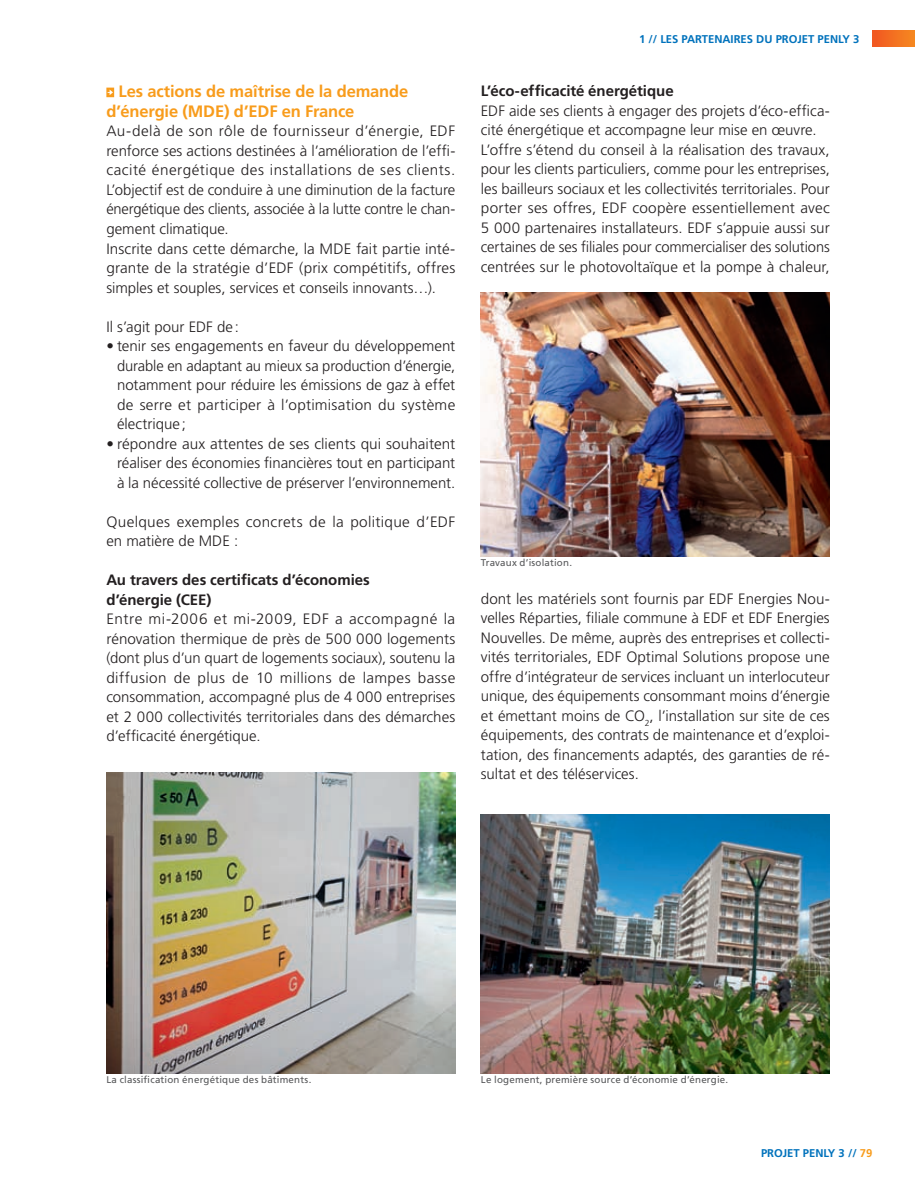
<style>
.page{position:relative;width:915px;height:1191px;background:#fff}
.page>*{position:absolute;margin:0;border:0;box-sizing:border-box;transform-origin:0 0}
.t1{font:700 16.5px/19.5px "Frutiger LT Std";letter-spacing:-.01em;color:#f89c1c}
.t2{font:300 15px/19.5px "Frutiger LT Std";color:#231f20;text-align:justify}
.t3{font:700 15px/19.5px "Frutiger LT Std";letter-spacing:-.005em;color:#231f20}
.t4{font:300 15px/19.5px "Frutiger LT Std";letter-spacing:.02em;color:#231f20}
.t5{font:700 11.25px "Frutiger LT Std";color:#0072bc}
.t6{font:9.75px "Frutiger LT Std";letter-spacing:.02em;color:#57585a}
.s1{color:#f89c1c}
</style>
<div class="page">
<svg style="left:872px;top:31px;width:42px;height:15px"></svg>
<svg style="left:106px;top:88px;width:8px;height:9px"></svg>
<img style="left:106px;top:772px;width:349px;height:301px">
<img style="left:480px;top:292px;width:349px;height:265px">
<img style="left:480px;top:814px;width:349px;height:259px">
<p class="t1" style="left:106px;top:82px;width:303px;text-indent:12px">Les actions de maîtrise de la demande d’énergie (MDE) d’EDF en France</p>
<p class="t2" style="left:106px;top:122px;width:350px;text-align:left">Au-delà de son rôle de fournisseur d’énergie, EDF renforce ses actions destinées à l’amélioration de l’effi&shy;cacité énergétique des installations de ses clients.<br>L’objectif est de conduire à une diminution de la facture énergétique des clients, associée à la lutte contre le chan&shy;gement climatique.<br>Inscrite dans cette démarche, la MDE fait partie inté&shy;grante de la stratégie d’EDF (prix compétitifs, offres simples et souples, services et conseils innovants…).</p>
<p class="t2" style="left:106px;top:317px;width:134px">Il s’agit pour EDF de :</p>
<p class="t2" style="left:117px;top:336px;width:340px;text-indent:-11px">• tenir ses engagements en faveur du développement durable en adaptant au mieux sa production d’énergie, notamment pour réduire les émissions de gaz à effet de serre et participer à l’optimisation du système électrique ;</p>
<p class="t2" style="left:117px;top:434px;width:340px;text-indent:-11px">• répondre aux attentes de ses clients qui souhaitent réaliser des économies financières tout en participant à la nécessité collective de préserver l’environnement.</p>
<p class="t4" style="left:106px;top:512px;width:350px">Quelques exemples concrets de la politique d’EDF en matière de MDE :</p>
<p class="t3" style="left:106px;top:570px;width:265px">Au travers des certificats d’économies d’énergie (CEE)</p>
<p class="t2" style="left:106px;top:609px;width:350px">Entre mi-2006 et mi-2009, EDF a accompagné la rénovation thermique de près de 500 000 logements (dont plus d’un quart de logements sociaux), soutenu la diffusion de plus de 10 millions de lampes basse consommation, accompagné plus de 4 000 entreprises et 2 000 collectivités territoriales dans des démarches d’efficacité énergétique.</p>
<p class="t5" style="left:638px;top:32px;width:64px">1 // le s parten</p>
<p class="t5" style="left:722px;top:32px;width:61px">aires du projet</p>
<p class="t5" style="left:817px;top:32px;width:8px">penly</p>
<p class="t5" style="left:853px;top:32px;width:8px">3</p>
<p class="t3" style="left:480px;top:81px;width:194px">L’éco-efficacité énergétique</p>
<p class="t2" style="left:480px;top:101px;width:350px;text-align:left">EDF aide ses clients à engager des projets d’éco-effica&shy;cité énergétique et accompagne leur mise en œuvre.<br>L’offre s’étend du conseil à la réalisation des travaux, pour les clients particuliers, comme pour les entreprises, les bailleurs sociaux et les collectivités territoriales. Pour porter ses offres, EDF coopère essentiellement avec 5 000 partenaires installateurs. EDF s’appuie aussi sur certaines de ses filiales pour commercialiser des solutions centrées sur le photovoltaïque et la pompe à chaleur,</p>
<p class="t6" style="left:480px;top:557px;width:93px">Travaux d’isolation.</p>
<p class="t2" style="left:480px;top:589px;width:350px">dont les matériels sont fournis par EDF Energies Nou&shy;velles Réparties, filiale commune à EDF et EDF Energies Nouvelles. De même, auprès des entreprises et collecti&shy;vités territoriales, EDF Optimal Solutions propose une offre d’intégrateur de services incluant un interlocuteur unique, des équipements consommant moins d’énergie et émettant moins de CO<sub>2</sub>, l’installation sur site de ces équipements, des contrats de maintenance et d’exploi&shy;tation, des financements adaptés, des garanties de ré&shy;sultat et des téléservices.</p>
<p class="t6" style="left:106px;top:1073px;width:206px">La classification énergétique des bâtiments.</p>
<p class="t6" style="left:480px;top:1073px;width:249px">Le logement, première source d’économie d’énergie.</p>
<p class="t5" style="left:760px;top:1146px;width:113px">PROJET PENLY 3 // <span class="s1">79</span></p>
</div>
